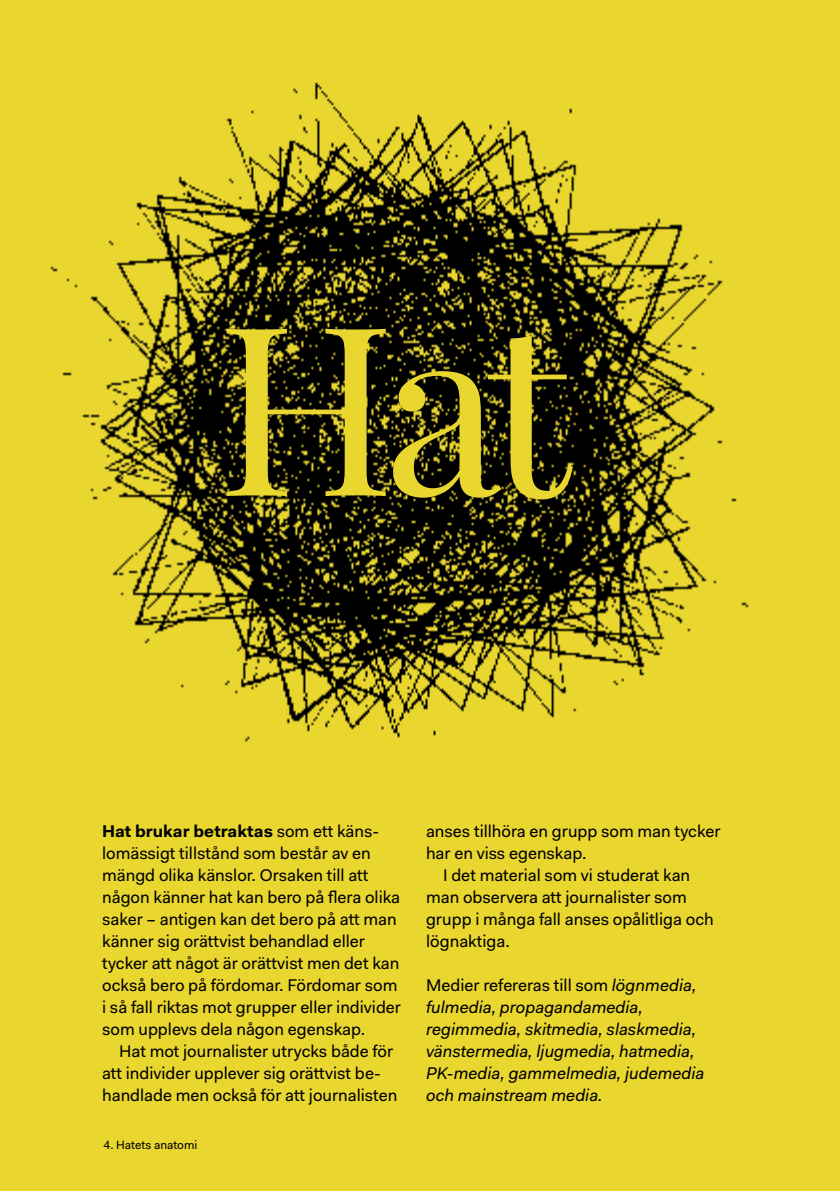
<style>
.page{position:relative;width:840px;height:1191px;background:#fff}
.page>*{position:absolute;margin:0;border:0;box-sizing:border-box;transform-origin:0 0}
.t1{font:236.2px "Playfair Display";color:#e9d62e}
.t2{font:17px/22px "Fakt Pro";color:#000}
.t3{font:italic 17px/22px "Fakt Pro";color:#000}
.t4{font:12px "Fakt Pro";color:#000}
.s1{font-weight:700}
.s2{font-style:normal}
</style>
<div class="page">
<div style="left:0;top:0;width:839px;height:1191px;background:#e9d62e"></div>
<img style="left:50px;top:82px;width:699px;height:660px">
<h1 class="t1" style="left:217px;top:260px;width:355px">Hat</h1>
<p class="t2" style="left:102px;top:820px;width:300px"><span class="s1">Hat brukar betraktas</span> som ett käns&shy;lomässigt tillstånd som består av en mängd olika känslor. Orsaken till att någon känner hat kan bero på flera olika saker – antigen kan det bero på att man känner sig orättvist behandlad eller tycker att något är orättvist men det kan också bero på fördomar. Fördomar som i så fall riktas mot grupper eller individer som upplevs dela någon egenskap.</p>
<p class="t2" style="left:102px;top:1040px;width:296px;text-indent:17px">Hat mot journalister utrycks både för att individer upplever sig orättvist be&shy;handlade men också för att journalisten</p>
<p class="t4" style="left:103px;top:1136px;width:95px">4. Hatets anatomi</p>
<p class="t2" style="left:426px;top:820px;width:296px">anses tillhöra en grupp som man tycker</p>
<p class="t2" style="left:426px;top:842px;width:162px">har en viss egenskap.</p>
<p class="t2" style="left:443px;top:864px;width:248px">I det material som vi studerat kan</p>
<p class="t2" style="left:426px;top:886px;width:262px">man observera att journalister som</p>
<p class="t2" style="left:426px;top:908px;width:289px">grupp i många fall anses opålitliga och</p>
<p class="t2" style="left:426px;top:930px;width:85px">lögnaktiga.</p>
<p class="t3" style="left:426px;top:974px;width:280px"><span class="s2">Medier refereras till som</span> lögnmedia, fulmedia, propagandamedia, regimmedia, skitmedia, slaskmedia, vänstermedia, ljugmedia, hatmedia, PK-media, gammelmedia, judemedia och mainstream media.</p>
</div>
